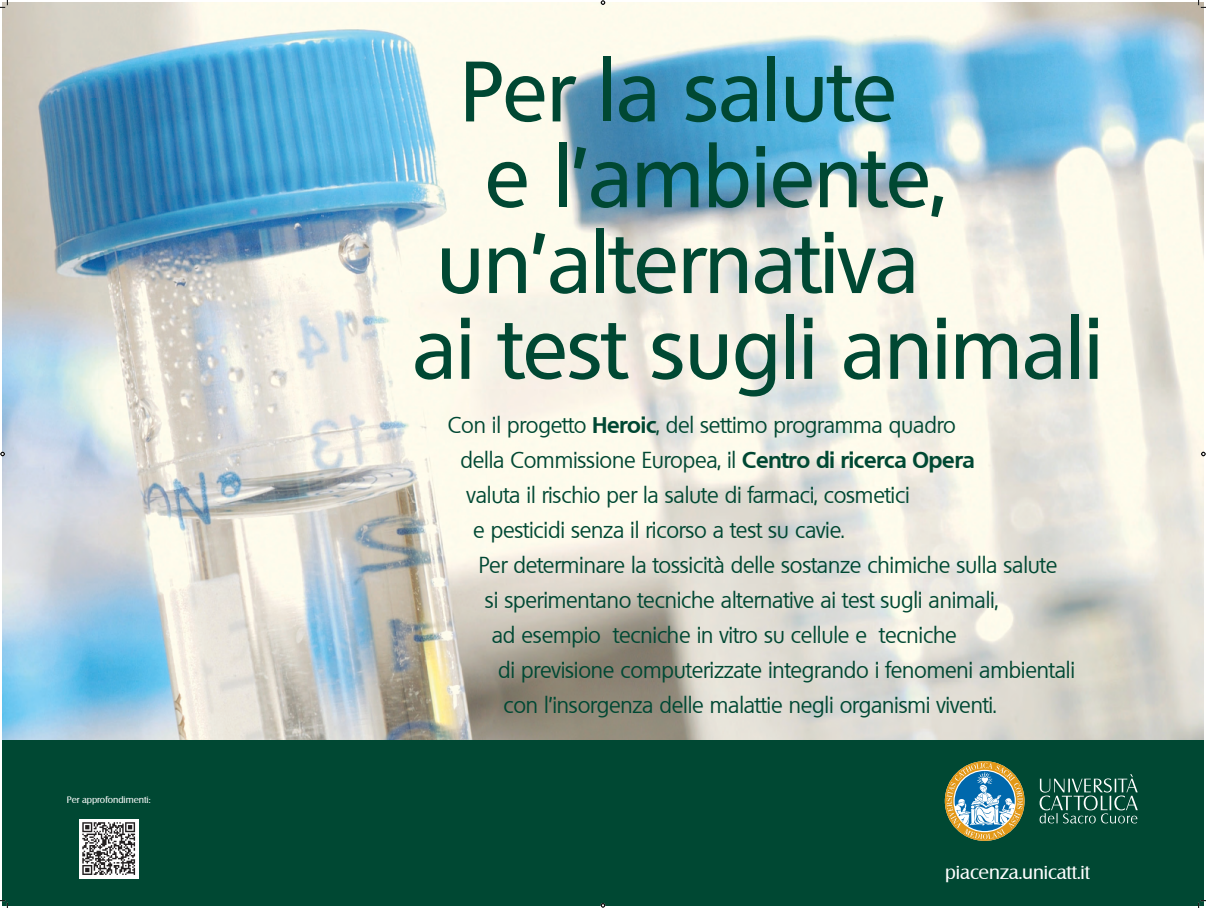
<style>
.page{position:relative;width:1206px;height:908px;background:#fff}
.page>*{position:absolute;margin:0;border:0;box-sizing:border-box;transform-origin:0 0}
.t1{font:500 82.95px "Quebec";color:#004833}
.t2{font:22.05px "Quebec";letter-spacing:-.01em;color:#004833}
.t3{font:18.69px "Salzburg";color:#fff}
.t4{font:9.1px "Salzburg";color:#fff}
.s1{font-weight:700}
</style>
<div class="page">
<img style="left:2px;top:2px;width:1201px;height:738px">
<div style="left:2px;top:740px;width:1201px;height:165px;background:#004833"></div>
<div style="left:79px;top:818px;width:59px;height:60px;background:#fff"></div>
<svg style="left:82px;top:822px;width:53px;height:53px"></svg>
<svg style="left:944px;top:761px;width:80px;height:80px"></svg>
<svg style="left:1039px;top:774px;width:98px;height:49px"></svg>
<svg style="left:0;top:0;width:8px;height:8px"></svg>
<svg style="left:0;top:900px;width:8px;height:8px"></svg>
<svg style="left:1198px;top:0;width:7px;height:8px"></svg>
<svg style="left:1198px;top:900px;width:7px;height:8px"></svg>
<svg style="left:601px;top:1px;width:4px;height:4px"></svg>
<svg style="left:601px;top:903px;width:4px;height:4px"></svg>
<svg style="left:1px;top:452px;width:4px;height:4px"></svg>
<svg style="left:1201px;top:452px;width:4px;height:4px"></svg>
<p class="t4" style="left:67px;top:794px;width:85px">Per approfondimenti:</p>
<p class="t1" style="left:460px;top:38px;width:437px">Per la salute</p>
<p class="t1" style="left:485px;top:124px;width:462px">e l’ambiente,</p>
<p class="t1" style="left:436px;top:209px;width:483px">un’alternativa</p>
<p class="t1" style="left:412px;top:295px;width:691px">ai test sugli animali</p>
<p class="t2" style="left:448px;top:411px;width:509px">Con il progetto <span class="s1">Heroic</span>, del settimo programma quadro</p>
<p class="t2" style="left:460px;top:446px;width:515px">della Commissione Europea, il <span class="s1">Centro di ricerca Opera</span></p>
<p class="t2" style="left:466px;top:481px;width:444px">valuta il rischio per la salute di farmaci, cosmetici</p>
<p class="t2" style="left:473px;top:516px;width:373px">e pesticidi senza il ricorso a test su cavie.</p>
<p class="t2" style="left:478px;top:551px;width:580px">Per determinare la tossicità delle sostanze chimiche sulla salute</p>
<p class="t2" style="left:485px;top:586px;width:515px">si sperimentano tecniche alternative ai test sugli animali,</p>
<p class="t2" style="left:492px;top:621px;width:466px">ad esempio tecniche in vitro su cellule e tecniche</p>
<p class="t2" style="left:498px;top:656px;width:578px">di previsione computerizzate integrando i fenomeni ambientali</p>
<p class="t2" style="left:503px;top:691px;width:494px">con l’insorgenza delle malattie negli organismi viventi.</p>
<p class="t3" style="left:945px;top:861px;width:146px">piacenza.unicatt.it</p>
</div>
